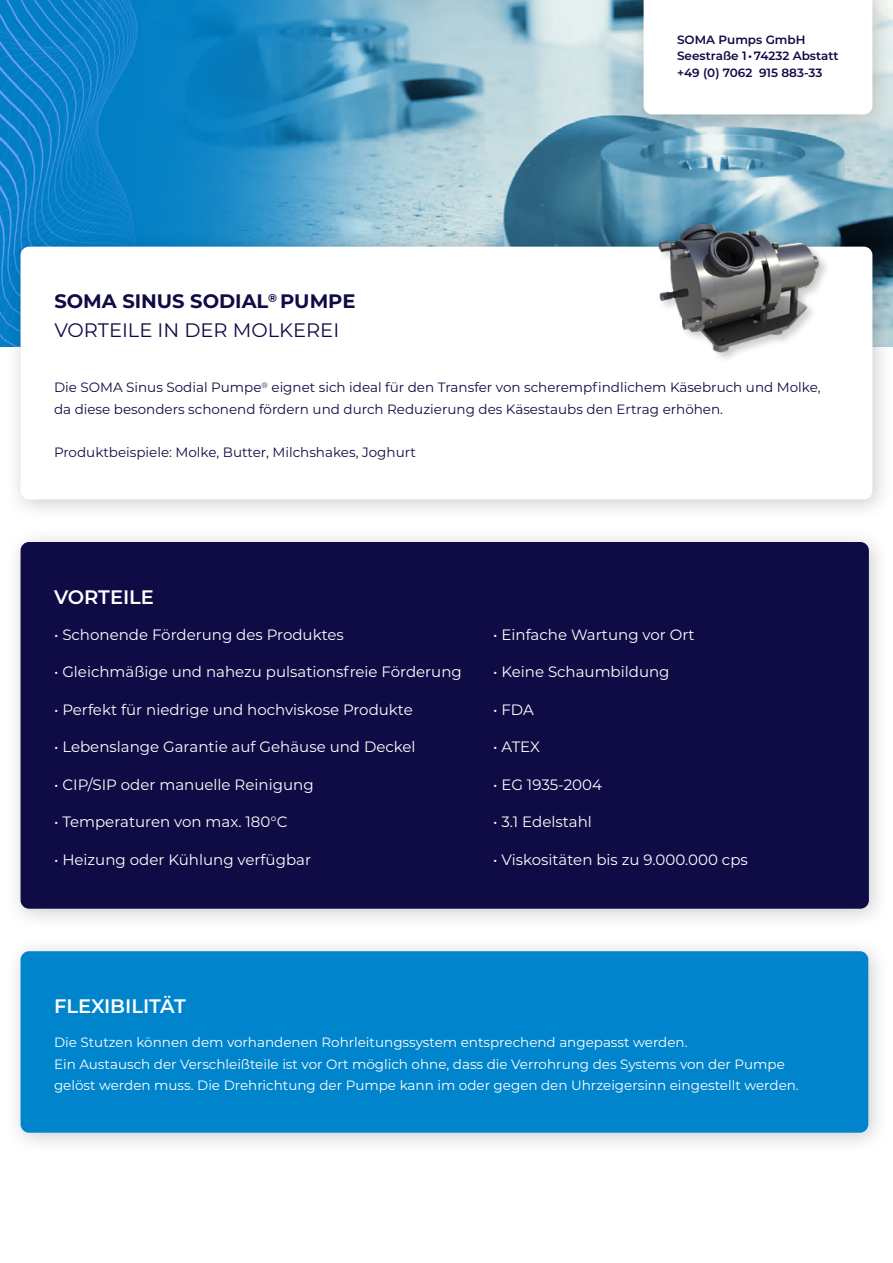
<style>
.page{position:relative;width:893px;height:1263px;background:#fff}
.page>*{position:absolute;margin:0;border:0;box-sizing:border-box;transform-origin:0 0}
.t1{font:19.5px/28.5px "Montserrat";color:#0e0b45}
.t2{font:600 19.5px "Montserrat";color:#fff}
.t3{font:15px "Montserrat";color:#fff}
.t4{font:13.5px/21.6px "Montserrat";color:#fff}
.t5{font:13.5px/21.6px "Montserrat";color:#0e0b45}
.t6{font:600 12px/16.5px "Montserrat";color:#0e0b45}
.s1{font-weight:700}
</style>
<div class="page">
<img style="left:0;top:0;width:893px;height:347px">
<div style="left:4px;top:231px;width:889px;height:291px;background:#000;opacity:.2"></div>
<div style="left:21px;top:247px;width:851px;height:252px;background:#fff;border-radius:9px"></div>
<div style="left:4px;top:526px;width:887px;height:405px;background:#000;opacity:.2"></div>
<div style="left:21px;top:542px;width:848px;height:367px;background:#0e0b45;border-radius:9px"></div>
<img style="left:649px;top:213px;width:189px;height:142px">
<div style="left:4px;top:935px;width:886px;height:220px;background:#000;opacity:.2"></div>
<div style="left:21px;top:951px;width:847px;height:182px;background:#0084cb;border-radius:9px"></div>
<div style="left:627px;top:0;width:266px;height:137px;background:#000;opacity:.2"></div>
<svg style="left:644px;top:0;width:228px;height:114px"></svg>
<h1 class="t1" style="left:54px;top:286px;width:303px"><span class="s1">SOMA SINUS SODIAL</span><sup>®</sup> <span class="s1">PUMPE<br></span>VORTEILE IN DER MOLKEREI</h1>
<p class="t6" style="left:677px;top:30px;width:163px">SOMA Pumps GmbH<br>Seestraße 1 • 74232 Abstatt +49 (0) 7062 915 883-33</p>
<p class="t5" style="left:54px;top:376px;width:768px">Die SOMA Sinus Sodial Pumpe<sup>®</sup> eignet sich ideal für den Transfer von scherempfindlichem Käsebruch und Molke, da diese besonders schonend fördern und durch Reduzierung des Käsestaubs den Ertrag erhöhen.</p>
<p class="t5" style="left:54px;top:441px;width:363px">Produktbeispiele: Molke, Butter, Milchshakes, Joghurt</p>
<h1 class="t2" style="left:54px;top:583px;width:102px">VORTEILE</h1>
<p class="t3" style="left:54px;top:624px;width:291px">• Schonende Förderung des Produktes</p>
<p class="t3" style="left:54px;top:662px;width:409px">• Gleichmäßige und nahezu pulsationsfreie Förderung</p>
<p class="t3" style="left:54px;top:699px;width:360px">• Perfekt für niedrige und hochviskose Produkte</p>
<p class="t3" style="left:54px;top:737px;width:363px">• Lebenslange Garantie auf Gehäuse und Deckel</p>
<p class="t3" style="left:54px;top:774px;width:261px">• CIP/SIP oder manuelle Reinigung</p>
<p class="t3" style="left:54px;top:812px;width:235px">• Temperaturen von max. 180°C</p>
<p class="t3" style="left:54px;top:849px;width:258px">• Heizung oder Kühlung verfügbar</p>
<p class="t3" style="left:493px;top:624px;width:203px">• Einfache Wartung vor Ort</p>
<p class="t3" style="left:493px;top:662px;width:178px">• Keine Schaumbildung</p>
<p class="t3" style="left:493px;top:699px;width:42px">• FDA</p>
<p class="t3" style="left:493px;top:737px;width:48px">• ATEX</p>
<p class="t3" style="left:493px;top:774px;width:110px">• EG 1935-2004</p>
<p class="t3" style="left:493px;top:812px;width:100px">• 3.1 Edelstahl</p>
<p class="t3" style="left:493px;top:849px;width:256px">• Viskositäten bis zu 9.000.000 cps</p>
<h1 class="t2" style="left:54px;top:992px;width:133px">FLEXIBILITÄT</h1>
<p class="t4" style="left:54px;top:1031px;width:746px">Die Stutzen können dem vorhandenen Rohrleitungssystem entsprechend angepasst werden.<br>Ein Austausch der Verschleißteile ist vor Ort möglich ohne, dass die Verrohrung des Systems von der Pumpe gelöst werden muss. Die Drehrichtung der Pumpe kann im oder gegen den Uhrzeigersinn eingestellt werden.</p>
</div>
